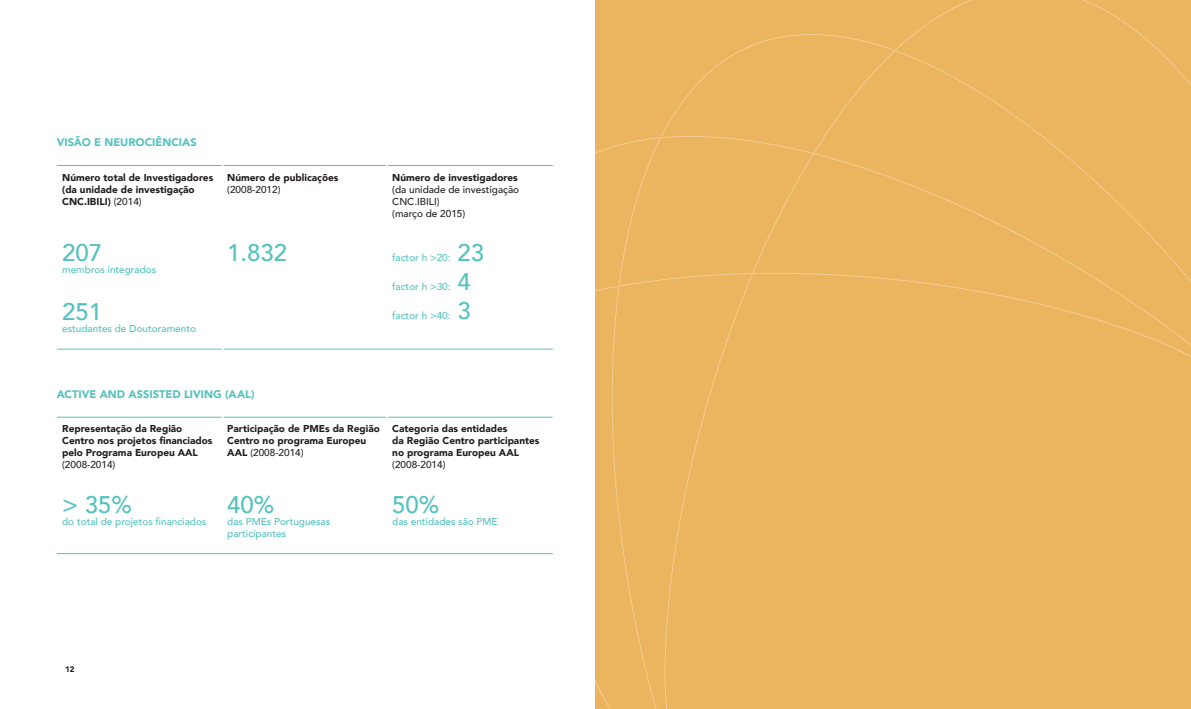
<style>
.page{position:relative;width:1191px;height:709px;background:#fff}
.page>*{position:absolute;margin:0;border:0;box-sizing:border-box;transform-origin:0 0}
.tabelas_Bold{font:500 24px "Avenir";color:#53c2bf}
.SUBtitulos{font:900 11px "Avenir";color:#53c2bf}
.texto_black_tabelas{font:900 10px/12px "Avenir";color:#231f20}
.tabelas_Bold-2{font:500 10px/12px "Avenir";color:#53c2bf}
.texto_black_tabelas-2{font:500 10px/12px "Avenir";color:#231f20}
.texto_tabs{font:500 10px "Avenir";color:#231f20}
.t1{font:900 8px "Avenir";color:#231f20}
.s1{font-weight:500}
.s2{font-weight:900}
</style>
<div class="page">
<div style="left:595px;top:323px;width:17px;height:386px;background:#ebb55f"></div>
<div style="left:612px;top:34px;width:52px;height:675px;background:#ebb55f"></div>
<div style="left:664px;top:0;width:527px;height:709px;background:#ebb55f"></div>
<div style="left:682px;top:50px;width:509px;height:659px;background:#ebb55f"></div>
<div style="left:744px;top:642px;width:447px;height:67px;background:#ebb55f"></div>
<hr style="left:57px;top:165px;width:165px;height:1px;background:#53c2bf">
<hr style="left:222px;top:165px;width:165px;height:1px;background:#53c2bf">
<hr style="left:387px;top:165px;width:166px;height:1px;background:#53c2bf">
<hr style="left:57px;top:348px;width:165px;height:1px;background:#53c2bf">
<hr style="left:222px;top:348px;width:165px;height:1px;background:#53c2bf">
<hr style="left:387px;top:348px;width:166px;height:1px;background:#53c2bf">
<hr style="left:57px;top:417px;width:165px;height:1px;background:#53c2bf">
<hr style="left:222px;top:417px;width:165px;height:1px;background:#53c2bf">
<hr style="left:387px;top:417px;width:166px;height:1px;background:#53c2bf">
<hr style="left:57px;top:553px;width:165px;height:1px;background:#53c2bf">
<hr style="left:222px;top:553px;width:165px;height:1px;background:#53c2bf">
<hr style="left:387px;top:553px;width:166px;height:1px;background:#53c2bf">
<hr style="left:221px;top:398px;width:2px;height:155px;background:#fff">
<hr style="left:386px;top:398px;width:2px;height:144px;background:#fff">
<hr style="left:221px;top:161px;width:2px;height:192px;background:#fff">
<hr style="left:386px;top:162px;width:2px;height:178px;background:#fff">
<p class="SUBtitulos" style="left:57px;top:133px;width:142px">VISÃO E NEUROCIÊNCIAS</p>
<p class="texto_black_tabelas" style="left:62px;top:171px;width:153px">Número total de Investigadores (da unidade de investigação<br>CNC.IBILI) <span class="s1">(2014)</span></p>
<p class="tabelas_Bold" style="left:62px;top:232px;width:42px">207</p>
<p class="tabelas_Bold-2" style="left:62px;top:263px;width:96px">membros integrados</p>
<p class="tabelas_Bold" style="left:62px;top:291px;width:42px">251</p>
<p class="tabelas_Bold-2" style="left:62px;top:322px;width:135px">estudantes de Doutoramento</p>
<p class="texto_black_tabelas" style="left:227px;top:171px;width:113px">Número de publicações</p>
<p class="texto_black_tabelas-2" style="left:227px;top:182px;width:55px">(2008-2012)</p>
<p class="tabelas_Bold" style="left:227px;top:232px;width:62px">1.832</p>
<p class="texto_black_tabelas-2" style="left:392px;top:170px;width:128px"><span class="s2">Número de investigadores </span>(da unidade de investigação<br>CNC.IBILI)<br>(março de 2015)</p>
<p class="tabelas_Bold-2" style="left:392px;top:251px;width:60px">factor h &gt;20:</p>
<p class="tabelas_Bold" style="left:457px;top:232px;width:28px">23</p>
<p class="tabelas_Bold-2" style="left:392px;top:280px;width:60px">factor h &gt;30:</p>
<p class="tabelas_Bold" style="left:457px;top:260px;width:15px">4</p>
<p class="tabelas_Bold-2" style="left:392px;top:308px;width:60px">factor h &gt;40:</p>
<p class="tabelas_Bold" style="left:457px;top:289px;width:15px">3</p>
<p class="SUBtitulos" style="left:57px;top:384px;width:199px">ACTIVE AND ASSISTED LIVING (AAL)</p>
<p class="texto_black_tabelas" style="left:62px;top:422px;width:152px">Representação da Região<br>Centro nos projetos financiados pelo Programa Europeu AAL</p>
<p class="texto_tabs" style="left:62px;top:456px;width:55px">(2008-2014)</p>
<p class="tabelas_Bold" style="left:62px;top:483px;width:71px">&gt; 35%</p>
<p class="tabelas_Bold-2" style="left:62px;top:514px;width:146px">do total de projetos financiados</p>
<p class="texto_black_tabelas" style="left:227px;top:422px;width:154px">Participação de PMEs da Região<br>Centro no programa Europeu<br>AAL <span class="s1">(2008-2014)</span></p>
<p class="tabelas_Bold" style="left:227px;top:483px;width:49px">40%</p>
<p class="tabelas_Bold-2" style="left:227px;top:514px;width:104px">das PMEs Portuguesas participantes</p>
<p class="texto_black_tabelas" style="left:392px;top:422px;width:149px">Categoria das entidades<br>da Região Centro participantes no programa Europeu AAL</p>
<p class="texto_tabs" style="left:392px;top:456px;width:55px">(2008-2014)</p>
<p class="tabelas_Bold" style="left:392px;top:483px;width:49px">50%</p>
<p class="tabelas_Bold-2" style="left:392px;top:514px;width:107px">das entidades são PME</p>
<p class="t1" style="left:65px;top:662px;width:11px">12</p>
</div>
